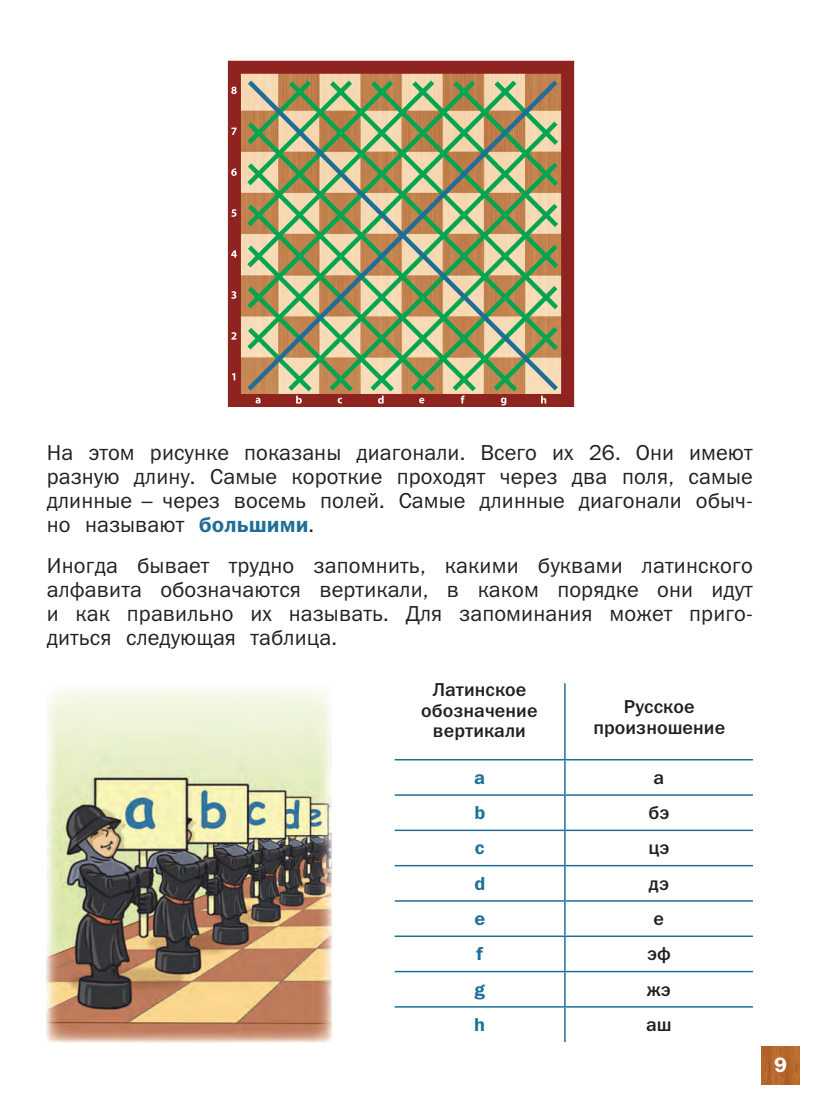
<style>
.page{position:relative;width:821px;height:1106px;background:#fff}
.page>*{position:absolute;margin:0;border:0;box-sizing:border-box;transform-origin:0 0}
.t1{font:21.75px/24px "Franklin Gothic Book ITC";letter-spacing:.005em;color:#231f20;text-align:justify}
.t2{font:21px "Franklin Gothic Demi ITC";color:#fff}
.t3{font:18.75px/20.7px "Franklin Gothic Medium ITC";letter-spacing:.005em;color:#231f20;text-align:center}
.t4{font:18.75px "Franklin Gothic Demi ITC";color:#206e98}
.s1{font-family:"Franklin Gothic Demi ITC";color:#206e98}
</style>
<div class="page">
<hr style="left:564px;top:683px;width:1px;height:76px;background:#206e98">
<hr style="left:395px;top:759px;width:358px;height:1px;background:#206e98">
<hr style="left:564px;top:760px;width:1px;height:34px;background:#206e98">
<hr style="left:395px;top:794px;width:358px;height:1px;background:#206e98">
<hr style="left:564px;top:795px;width:1px;height:34px;background:#206e98">
<hr style="left:395px;top:829px;width:358px;height:2px;background:#206e98">
<hr style="left:564px;top:831px;width:1px;height:34px;background:#206e98">
<hr style="left:395px;top:865px;width:358px;height:1px;background:#206e98">
<hr style="left:564px;top:866px;width:1px;height:34px;background:#206e98">
<hr style="left:395px;top:900px;width:358px;height:1px;background:#206e98">
<hr style="left:564px;top:901px;width:1px;height:34px;background:#206e98">
<hr style="left:395px;top:935px;width:358px;height:2px;background:#206e98">
<hr style="left:564px;top:937px;width:1px;height:33px;background:#206e98">
<hr style="left:395px;top:970px;width:358px;height:2px;background:#206e98">
<hr style="left:564px;top:972px;width:1px;height:34px;background:#206e98">
<hr style="left:395px;top:1006px;width:358px;height:1px;background:#206e98">
<hr style="left:564px;top:1007px;width:1px;height:35px;background:#206e98">
<div style="left:228px;top:61px;width:346px;height:346px;border:13px solid #8f2320"></div>
<svg style="left:231px;top:250px;width:6px;height:8px"></svg>
<svg style="left:231px;top:291px;width:5px;height:8px"></svg>
<svg style="left:231px;top:332px;width:5px;height:7px"></svg>
<svg style="left:232px;top:373px;width:3px;height:7px"></svg>
<svg style="left:243px;top:395px;width:156px;height:9px"></svg>
<svg style="left:231px;top:76px;width:11px;height:155px"></svg>
<svg style="left:407px;top:395px;width:155px;height:10px"></svg>
<svg style="left:243px;top:76px;width:319px;height:319px"></svg>
<img style="left:47px;top:688px;width:285px;height:354px">
<img style="left:761px;top:1046px;width:38px;height:38px">
<p class="t1" style="left:47px;top:442px;width:707px">На этом рисунке показаны диагонали. Всего их 26. Они имеют разную длину. Самые короткие проходят через два поля, самые длинные – через восемь полей. Самые длинные диагонали обыч&shy;но называют <span class="s1">большими</span>.</p>
<p class="t1" style="left:47px;top:555px;width:707px">Иногда бывает трудно запомнить, какими буквами латинского алфавита обозначаются вертикали, в каком порядке они идут и как правильно их называть. Для запоминания может приго&shy;диться следующая таблица.</p>
<p class="t3" style="left:421px;top:679px;width:118px">Латинское обозначение вертикали</p>
<p class="t3" style="left:593px;top:696px;width:133px">Русское произношение</p>
<p class="t4" style="left:474px;top:770px;width:13px">a</p>
<p class="t3" style="left:653px;top:767px;width:12px">а</p>
<p class="t4" style="left:474px;top:806px;width:12px">b</p>
<p class="t3" style="left:648px;top:802px;width:22px">бэ</p>
<p class="t4" style="left:475px;top:841px;width:11px">c</p>
<p class="t3" style="left:648px;top:838px;width:23px">цэ</p>
<p class="t4" style="left:474px;top:876px;width:12px">d</p>
<p class="t3" style="left:648px;top:873px;width:22px">дэ</p>
<p class="t4" style="left:474px;top:911px;width:12px">e</p>
<p class="t3" style="left:653px;top:908px;width:12px">е</p>
<p class="t4" style="left:476px;top:947px;width:8px">f</p>
<p class="t3" style="left:647px;top:943px;width:25px">эф</p>
<p class="t4" style="left:474px;top:982px;width:12px">g</p>
<p class="t3" style="left:647px;top:979px;width:26px">жэ</p>
<p class="t4" style="left:474px;top:1017px;width:12px">h</p>
<p class="t3" style="left:646px;top:1014px;width:27px">аш</p>
<p class="t2" style="left:774px;top:1057px;width:14px">9</p>
</div>
